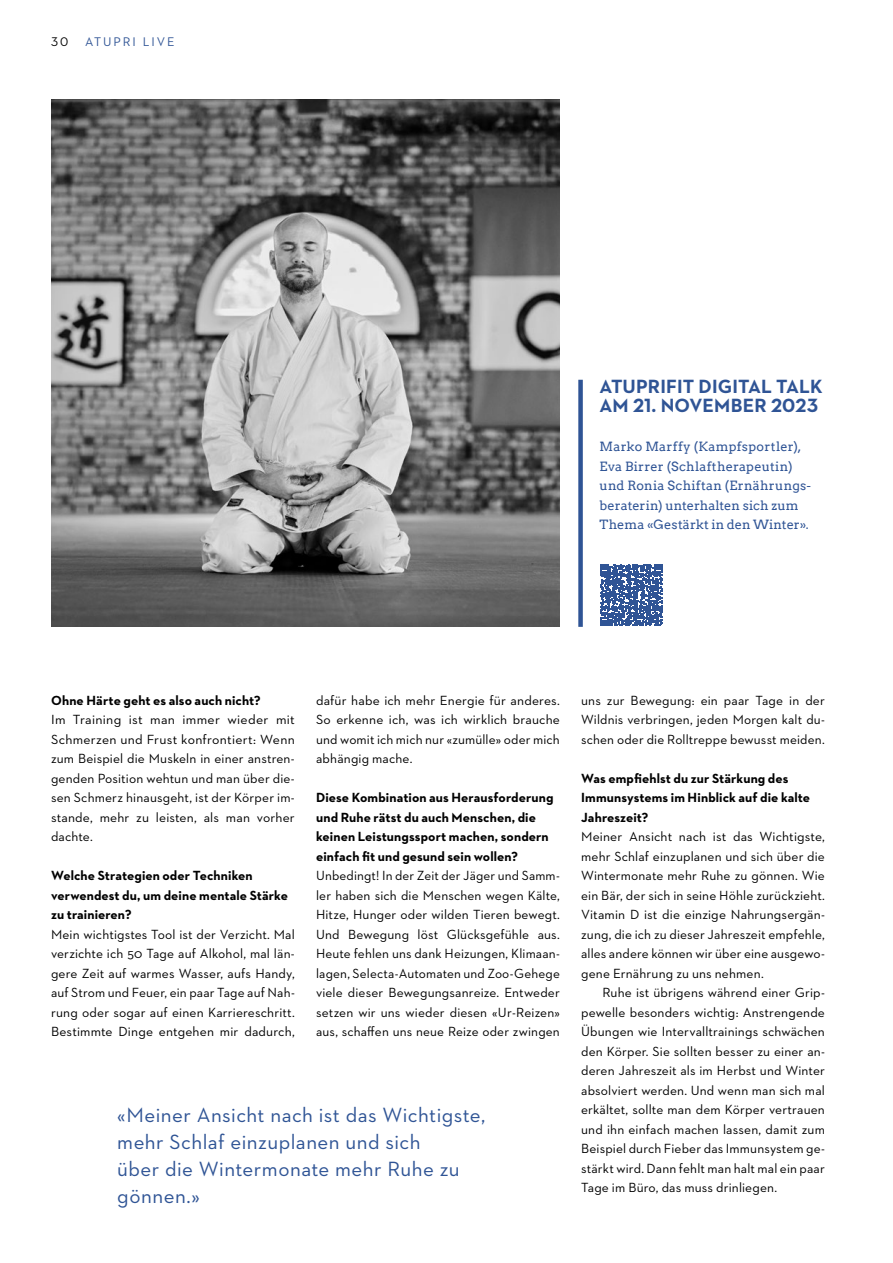
<style>
.page{position:relative;width:893px;height:1263px;background:#fff}
.page>*{position:absolute;margin:0;border:0;box-sizing:border-box;transform-origin:0 0}
.t1{font:21px/27px "Neutraface 2 Text";letter-spacing:.02em;color:#2f5495}
.t2{font:700 19.5px/19.5px "Neutraface 2 Text";letter-spacing:.005em;color:#2f5495}
.t3{font:13.5px/19.5px "Neutraface 2 Text";letter-spacing:.01em;color:#000;text-align:justify}
.t4{font:700 13.5px/19.5px "Neutraface 2 Text";letter-spacing:.005em;color:#000}
.t5{font:12.75px/19.5px "Arvo";letter-spacing:.02em;color:#2f5495}
.t6{font:12.75px "Neutraface 2 Text";letter-spacing:.15em;color:#2f5495}
.t7{font:12.75px "Neutraface 2 Text";color:#000}
</style>
<div class="page">
<div style="left:578px;top:380px;width:5px;height:247px;background:#2f5495"></div>
<svg style="left:600px;top:564px;width:62px;height:62px"></svg>
<img style="left:51px;top:99px;width:509px;height:528px">
<p class="t7" style="left:51px;top:34px;width:19px">30</p>
<p class="t6" style="left:85px;top:34px;width:75px">ATUPRI Live</p>
<h2 class="t2" style="left:600px;top:376px;width:224px">ATUPRIFIT DIGITAL TALK<br>AM 21. NOVEMBER 2023</h2>
<p class="t5" style="left:600px;top:437px;width:212px">Marko Marffy (Kampfsportler),<br>Eva Birrer (Schlaftherapeutin) und Ronia Schiftan (Ernährungs&shy;beraterin) unterhalten sich zum<br>Thema «Gestärkt in den Winter».</p>
<p class="t4" style="left:51px;top:690px;width:211px">Ohne Härte geht es also auch nicht?</p>
<p class="t3" style="left:51px;top:710px;width:245px">Im Training ist man immer wieder mit Schmerzen und Frust konfrontiert: Wenn zum Beispiel die Muskeln in einer anstren&shy;genden Position wehtun und man über die&shy;sen Schmerz hinausgeht, ist der Körper im&shy;stande, mehr zu leisten, als man vorher dachte.</p>
<p class="t4" style="left:51px;top:866px;width:239px">Welche Strategien oder Techniken verwendest du, um deine mentale Stärke zu trainieren?</p>
<p class="t3" style="left:51px;top:924px;width:245px">Mein wichtigstes Tool ist der Verzicht. Mal verzichte ich 50 Tage auf Alkohol, mal län&shy;gere Zeit auf warmes Wasser, aufs Handy, auf Strom und Feuer, ein paar Tage auf Nah&shy;rung oder sogar auf einen Karriereschritt.<br>Bestimmte Dinge entgehen mir dadurch,</p>
<p class="t3" style="left:316px;top:690px;width:245px">dafür habe ich mehr Energie für anderes.<br>So erkenne ich, was ich wirklich brauche und womit ich mich nur «zumülle» oder mich abhängig mache.</p>
<p class="t4" style="left:316px;top:788px;width:239px">Diese Kombination aus Herausforderung und Ruhe rätst du auch Menschen, die keinen Leistungssport machen, sondern einfach fit und gesund sein wollen?</p>
<p class="t3" style="left:316px;top:866px;width:245px">Unbedingt! In der Zeit der Jäger und Samm&shy;ler haben sich die Menschen wegen Kälte, Hitze, Hunger oder wilden Tieren bewegt.<br>Und Bewegung löst Glücksgefühle aus.<br>Heute fehlen uns dank Heizungen, Klimaan&shy;lagen, Selecta-Automaten und Zoo-Gehege viele dieser Bewegungsanreize. Entweder setzen wir uns wieder diesen «Ur-Reizen» aus, schaffen uns neue Reize oder zwingen</p>
<h1 class="t1" style="left:117px;top:1101px;width:370px">«Meiner Ansicht nach ist das Wichtigste, mehr Schlaf einzuplanen und sich<br>über die Wintermonate mehr Ruhe zu gönnen.»</h1>
<p class="t3" style="left:581px;top:690px;width:245px">uns zur Bewegung: ein paar Tage in der Wildnis verbringen, jeden Morgen kalt du&shy;schen oder die Rolltreppe bewusst meiden.</p>
<p class="t4" style="left:581px;top:768px;width:231px">Was empfiehlst du zur Stärkung des<br>Immunsystems im Hinblick auf die kalte<br>Jahreszeit?</p>
<p class="t3" style="left:581px;top:827px;width:245px">Meiner Ansicht nach ist das Wichtigste, mehr Schlaf einzuplanen und sich über die Wintermonate mehr Ruhe zu gönnen. Wie ein Bär, der sich in seine Höhle zurückzieht.<br>Vitamin D ist die einzige Nahrungsergän&shy;zung, die ich zu dieser Jahreszeit empfehle, alles andere können wir über eine ausgewo&shy;gene Ernährung zu uns nehmen.</p>
<p class="t3" style="left:581px;top:983px;width:245px;text-indent:21px">Ruhe ist übrigens während einer Grip&shy;pewelle besonders wichtig: Anstrengende Übungen wie Intervalltrainings schwächen den Körper. Sie sollten besser zu einer an&shy;deren Jahreszeit als im Herbst und Winter absolviert werden. Und wenn man sich mal erkältet, sollte man dem Körper vertrauen und ihn einfach machen lassen, damit zum Beispiel durch Fieber das Immunsystem ge&shy;stärkt wird. Dann fehlt man halt mal ein paar Tage im Büro, das muss drinliegen.</p>
</div>
